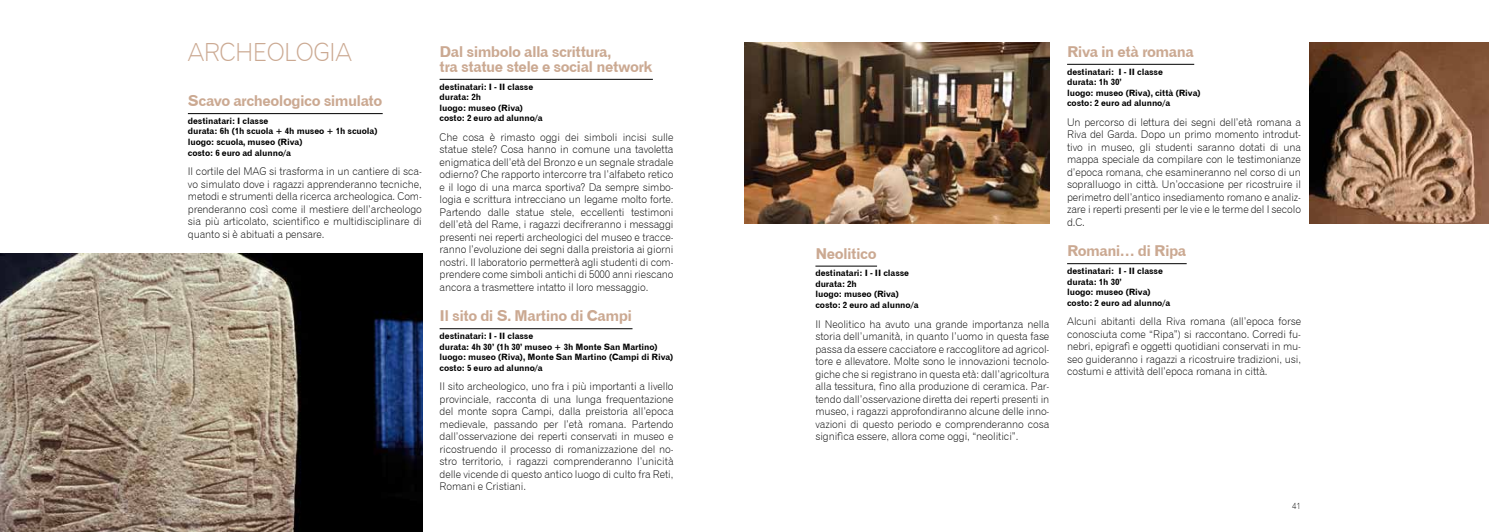
<style>
.page{position:relative;width:1489px;height:532px;background:#fff}
.page>*{position:absolute;margin:0;border:0;box-sizing:border-box;transform-origin:0 0}
.t1{font:25px "Gothic 720 BT Light B";color:#cba992}
.t2{font:15px/15px "Gothic 720 BT Bold B";letter-spacing:-.04em;color:#cba992}
.t3{font:10.62px/12.5px "Gothic 720 BT Light B";letter-spacing:-.01em;color:#000;text-align:justify}
.t4{font:8.75px/10.5px "Gothic 720 BT Bold B";letter-spacing:-.01em;color:#000}
.t5{font:8.75px "Gothic 720 BT Light B";color:#000}
</style>
<div class="page">
<hr style="left:188px;top:113px;width:194px;height:1px;background:#000">
<hr style="left:439px;top:79px;width:214px;height:1px;background:#000">
<hr style="left:439px;top:328px;width:193px;height:1px;background:#000">
<img style="left:0;top:254px;width:422px;height:277px">
<hr style="left:815px;top:266px;width:62px;height:1px;background:#000">
<img style="left:744px;top:43px;width:305px;height:180px">
<hr style="left:1067px;top:64px;width:127px;height:1px;background:#000">
<hr style="left:1067px;top:263px;width:119px;height:1px;background:#000">
<img style="left:1309px;top:43px;width:179px;height:180px">
<h1 class="t1" style="left:188px;top:37px;width:32px">Archeologia</h1>
<h2 class="t2" style="left:188px;top:93px;width:196px">Scavo archeologico simulato</h2>
<p class="t4" style="left:188px;top:115px;width:191px">destinatari: I classe<br>durata: 6h (1h scuola + 4h museo + 1h scuola) luogo: scuola, museo (Riva)<br>costo: 6 euro ad alunno/a</p>
<p class="t3" style="left:188px;top:165px;width:235px">Il cortile del MAG si trasforma in un cantiere di sca&shy;vo simulato dove i ragazzi apprenderanno tecniche, metodi e strumenti della ricerca archeologica. Com&shy;prenderanno così come il mestiere dell’archeologo sia più articolato, scientifico e multidisciplinare di quanto si è abituati a pensare.</p>
<h2 class="t2" style="left:439px;top:44px;width:214px">Dal simbolo alla scrittura,<br>tra statue stele e social network</h2>
<p class="t4" style="left:439px;top:81px;width:105px">destinatari: I - II classe durata: 2h<br>luogo: museo (Riva) costo: 2 euro ad alunno/a</p>
<p class="t3" style="left:439px;top:131px;width:235px">Che cosa è rimasto oggi dei simboli incisi sulle statue stele? Cosa hanno in comune una tavoletta enigmatica dell’età del Bronzo e un segnale stradale odierno? Che rapporto intercorre tra l’alfabeto retico e il logo di una marca sportiva? Da sempre simbo&shy;logia e scrittura intrecciano un legame molto forte.<br>Partendo dalle statue stele, eccellenti testimoni dell’età del Rame, i ragazzi decifreranno i messaggi presenti nei reperti archeologici del museo e tracce&shy;ranno l’evoluzione dei segni dalla preistoria ai giorni nostri. Il laboratorio permetterà agli studenti di com&shy;prendere come simboli antichi di 5000 anni riescano ancora a trasmettere intatto il loro messaggio.</p>
<h2 class="t2" style="left:439px;top:308px;width:194px">I l sito di S. Martino di Campi</h2>
<p class="t4" style="left:439px;top:330px;width:235px">destinatari: I - II classe<br>durata: 4h 30’ (1h 30’ museo + 3h Monte San Martino) luogo: museo (Riva), Monte San Martino (Campi di Riva) costo: 5 euro ad alunno/a</p>
<p class="t3" style="left:439px;top:380px;width:235px">Il sito archeologico, uno fra i più importanti a livello provinciale, racconta di una lunga frequentazione del monte sopra Campi, dalla preistoria all’epoca medievale, passando per l’età romana. Partendo dall’osservazione dei reperti conservati in museo e ricostruendo il processo di romanizzazione del no&shy;stro territorio, i ragazzi comprenderanno l’unicità delle vicende di questo antico luogo di culto fra Reti, Romani e Cristiani.</p>
<h2 class="t2" style="left:815px;top:246px;width:63px">Neolitico</h2>
<p class="t4" style="left:815px;top:268px;width:105px">destinatari: I - II classe durata: 2h<br>luogo: museo (Riva) costo: 2 euro ad alunno/a</p>
<p class="t3" style="left:815px;top:317px;width:235px">Il Neolitico ha avuto una grande importanza nella storia dell’umanità, in quanto l’uomo in questa fase passa da essere cacciatore e raccoglitore ad agricol&shy;tore e allevatore. Molte sono le innovazioni tecnolo&shy;giche che si registrano in questa età: dall’agricoltura alla tessitura, fino alla produzione di ceramica. Par&shy;tendo dall’osservazione diretta dei reperti presenti in museo, i ragazzi approfondiranno alcune delle inno&shy;vazioni di questo periodo e comprenderanno cosa significa essere, allora come oggi, “neolitici”.</p>
<h2 class="t2" style="left:1067px;top:44px;width:128px">Riva in età romana</h2>
<p class="t4" style="left:1067px;top:66px;width:135px">destinatari: I - II classe<br>durata: 1h 30’<br>luogo: museo (Riva), città (Riva) costo: 2 euro ad alunno/a</p>
<p class="t3" style="left:1067px;top:116px;width:235px">Un percorso di lettura dei segni dell’età romana a Riva del Garda. Dopo un primo momento introdut&shy;tivo in museo, gli studenti saranno dotati di una mappa speciale da compilare con le testimonianze d’epoca romana, che esamineranno nel corso di un sopralluogo in città. Un’occasione per ricostruire il perimetro dell’antico insediamento romano e analiz&shy;zare i reperti presenti per le vie e le terme del I secolo d.C.</p>
<h2 class="t2" style="left:1067px;top:243px;width:121px">Romani… di Ripa</h2>
<p class="t4" style="left:1067px;top:265px;width:105px">destinatari: I - II classe durata: 1h 30’<br>luogo: museo (Riva) costo: 2 euro ad alunno/a</p>
<p class="t3" style="left:1067px;top:315px;width:235px">Alcuni abitanti della Riva romana (all’epoca forse conosciuta come “Ripa”) si raccontano. Corredi fu&shy;nebri, epigrafi e oggetti quotidiani conservati in mu&shy;seo guideranno i ragazzi a ricostruire tradizioni, usi, costumi e attività dell’epoca romana in città.</p>
<p class="t5" style="left:1291px;top:500px;width:10px">41</p>
</div>
